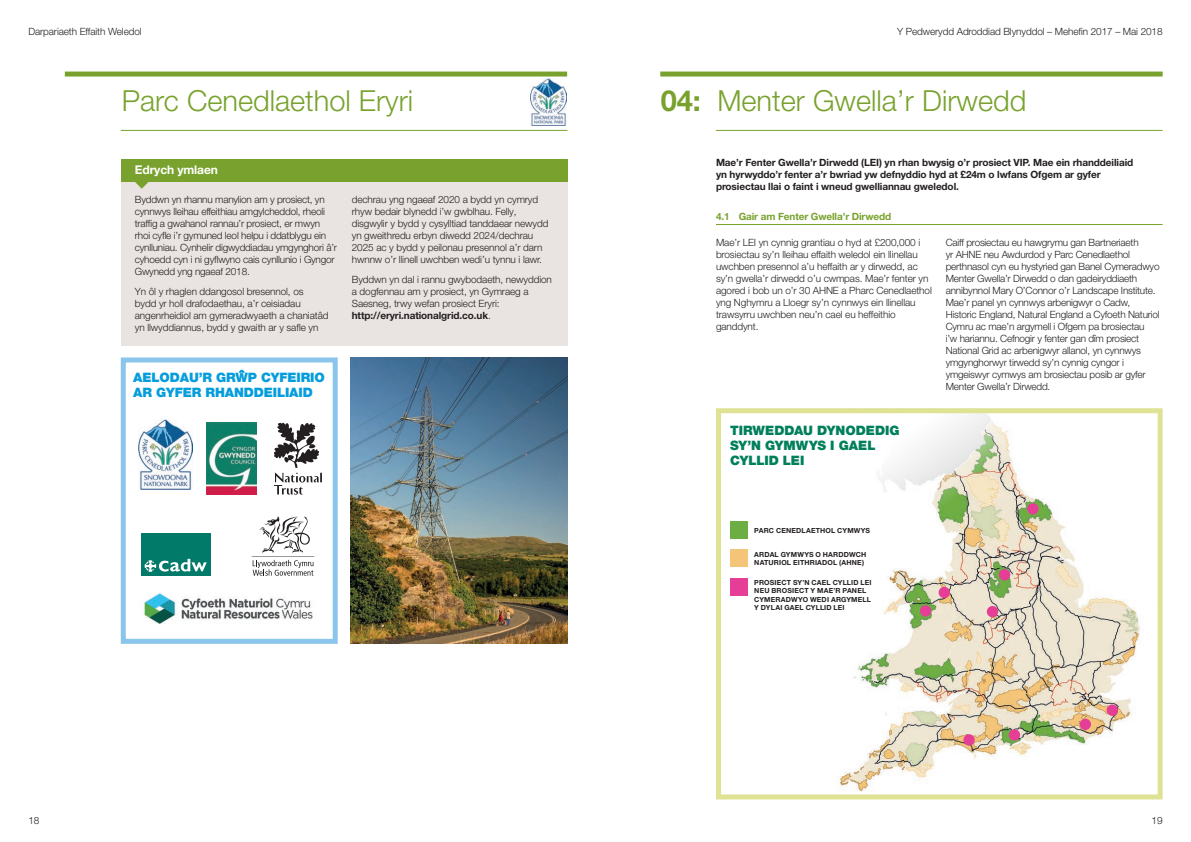
<style>
.page{position:relative;width:1191px;height:842px;background:#fff}
.page>*{position:absolute;margin:0;border:0;box-sizing:border-box;transform-origin:0 0}
.t1{font:300 29px "Helvetica Neue LT Pro";color:#78a22d}
.t2{font:900 13px/15px "Helvetica Neue LT Std";color:#007f5b}
.t3{font:900 13px/15px "Helvetica Neue LT Std";letter-spacing:-.01em;color:#069ddc}
.t4{font:700 12px "Helvetica Neue LT Pro";letter-spacing:-.01em;color:#fff}
.t5{font:300 10px/12px "Helvetica Neue LT Pro";letter-spacing:-.02em;color:#231f20}
.t6{font:700 10px/12px "Helvetica Neue LT Pro";letter-spacing:-.01em;color:#231f20}
.t7{font:700 10px "Helvetica Neue LT Pro";letter-spacing:-.01em;color:#78a22d}
.t8{font:700 7px/8.5px "Helvetica Neue LT Pro";letter-spacing:.025em;color:#231f20}
.s1{font-weight:700}
</style>
<div class="page">
<div style="left:65px;top:72px;width:502px;height:5px;background:#78a22d"></div>
<div style="left:660px;top:72px;width:502px;height:5px;background:#78a22d"></div>
<div style="left:121px;top:357px;width:217px;height:287px;border:5px solid #8bc5eb"></div>
<hr style="left:121px;top:130px;width:446px;height:1px;background:#78a22d">
<div style="left:121px;top:170px;width:446px;height:176px;background:#e9e4e1"></div>
<div style="left:121px;top:159px;width:446px;height:22px;background:#78a22d"></div>
<svg style="left:134px;top:181px;width:15px;height:8px"></svg>
<div style="left:141px;top:533px;width:69px;height:42px;background:#017a6a"></div>
<svg style="left:145px;top:559px;width:62px;height:13px"></svg>
<svg style="left:251px;top:516px;width:63px;height:60px"></svg>
<img style="left:206px;top:423px;width:50px;height:71px">
<img style="left:143px;top:593px;width:170px;height:30px">
<svg style="left:274px;top:423px;width:48px;height:72px"></svg>
<hr style="left:716px;top:130px;width:446px;height:1px;background:#78a22d">
<hr style="left:716px;top:224px;width:446px;height:1px;background:#78a22d">
<svg style="left:716px;top:408px;width:447px;height:392px"></svg>
<div style="left:730px;top:550px;width:17px;height:17px;background:#f4c579"></div>
<div style="left:730px;top:522px;width:17px;height:17px;background:#6dae44"></div>
<div style="left:730px;top:578px;width:17px;height:17px;background:#e63e97"></div>
<div style="left:1008px;top:729px;width:12px;height:12px;background:#e63e97;border-radius:50%"></div>
<div style="left:963px;top:734px;width:11px;height:12px;background:#e63e97;border-radius:50%"></div>
<div style="left:1079px;top:719px;width:12px;height:11px;background:#e63e97;border-radius:50%"></div>
<div style="left:1106px;top:704px;width:12px;height:12px;background:#e63e97;border-radius:50%"></div>
<div style="left:986px;top:606px;width:12px;height:11px;background:#e63e97;border-radius:50%"></div>
<div style="left:920px;top:605px;width:11px;height:12px;background:#e63e97;border-radius:50%"></div>
<div style="left:938px;top:587px;width:12px;height:11px;background:#e63e97;border-radius:50%"></div>
<div style="left:999px;top:569px;width:11px;height:11px;background:#e63e97;border-radius:50%"></div>
<div style="left:1027px;top:503px;width:11px;height:11px;background:#e63e97;border-radius:50%"></div>
<img style="left:530px;top:79px;width:36px;height:47px">
<img style="left:350px;top:357px;width:217px;height:287px">
<img style="left:138px;top:420px;width:54px;height:70px">
<p class="t5" style="left:28px;top:26px;width:115px">Darpariaeth Effaith Weledol</p>
<p class="t1" style="left:122px;top:83px;width:293px">Parc Cenedlaethol Eryri</p>
<p class="t4" style="left:135px;top:163px;width:84px">Edrych ymlaen</p>
<p class="t5" style="left:135px;top:193px;width:204px">Byddwn yn rhannu manylion am y prosiect, yn cynnwys lleihau effeithiau amgylcheddol, rheoli traffig a gwahanol rannau’r prosiect, er mwyn rhoi cyfle i’r gymuned leol helpu i ddatblygu ein cynlluniau. Cynhelir digwyddiadau ymgynghori â’r cyhoedd cyn i ni gyflwyno cais cynllunio i Gyngor Gwynedd yng ngaeaf 2018.</p>
<p class="t5" style="left:135px;top:285px;width:195px">Yn ôl y rhaglen ddangosol bresennol, os<br>bydd yr holl drafodaethau, a’r ceisiadau angenrheidiol am gymeradwyaeth a chaniatâd yn llwyddiannus, bydd y gwaith ar y safle yn</p>
<p class="t5" style="left:352px;top:193px;width:198px">dechrau yng ngaeaf 2020 a bydd yn cymryd rhyw bedair blynedd i’w gwblhau. Felly, disgwylir y bydd y cysylltiad tanddaear newydd yn gweithredu erbyn diwedd 2024/dechrau 2025 ac y bydd y peilonau presennol a’r darn hwnnw o’r llinell uwchben wedi’u tynnu i lawr.</p>
<p class="t5" style="left:352px;top:273px;width:202px">Byddwn yn dal i rannu gwybodaeth, newyddion a dogfennau am y prosiect, yn Gymraeg a Saesneg, trwy wefan prosiect Eryri: <span class="s1">http://eryri.nationalgrid.co.uk</span>.</p>
<p class="t3" style="left:133px;top:370px;width:193px">AELODAU’R GRWP CYFEIRIO<br>AR GYFER RHANDDEILIAID</p>
<p class="t5" style="left:28px;top:814px;width:13px">18</p>
<p class="t5" style="left:897px;top:26px;width:267px">Y Pedwerydd Adroddiad Blynyddol – Mehefin 2017 – Mai 2018</p>
<p class="t1" style="left:660px;top:83px;width:367px"><span class="s1">04:</span> Menter Gwella’r Dirwedd</p>
<p class="t6" style="left:716px;top:156px;width:419px">Mae’r Fenter Gwella’r Dirwedd (LEI) yn rhan bwysig o’r prosiect VIP. Mae ein rhanddeiliaid yn hyrwyddo’r fenter a’r bwriad yw defnyddio hyd at £24m o lwfans Ofgem ar gyfer prosiectau llai o faint i wneud gwelliannau gweledol.</p>
<p class="t7" style="left:716px;top:210px;width:177px">4.1 Gair am Fenter Gwella’r Dirwedd</p>
<p class="t5" style="left:716px;top:236px;width:217px">Mae’r LEI yn cynnig grantiau o hyd at £200,000 i brosiectau sy’n lleihau effaith weledol ein llinellau uwchben presennol a’u heffaith ar y dirwedd, ac sy’n gwella’r dirwedd o’u cwmpas. Mae’r fenter yn agored i bob un o’r 30 AHNE a Pharc Cenedlaethol yng Nghymru a Lloegr sy’n cynnwys ein llinellau trawsyrru uwchben neu’n cael eu heffeithio ganddynt.</p>
<p class="t2" style="left:730px;top:422px;width:171px">TIRWEDDAU DYNODEDIG<br>SY’N GYMWYS I GAEL<br>CYLLID LEI</p>
<p class="t5" style="left:945px;top:236px;width:215px">Caiff prosiectau eu hawgrymu gan Bartneriaeth<br>yr AHNE neu Awdurdod y Parc Cenedlaethol perthnasol cyn eu hystyried gan Banel Cymeradwyo Menter Gwella’r Dirwedd o dan gadeiryddiaeth annibynnol Mary O’Connor o’r Landscape Institute.<br>Mae’r panel yn cynnwys arbenigwyr o Cadw, Historic England, Natural England a Cyfoeth Naturiol Cymru ac mae’n argymell i Ofgem pa brosiectau<br>i’w hariannu. Cefnogir y fenter gan dîm prosiect National Grid ac arbenigwyr allanol, yn cynnwys ymgynghorwyr tirwedd sy’n cynnig cyngor i ymgeiswyr cymwys am brosiectau posib ar gyfer Menter Gwella’r Dirwedd.</p>
<p class="t8" style="left:754px;top:526px;width:117px">PARC CENEDLAETHOL CYMWYS</p>
<p class="t8" style="left:754px;top:550px;width:113px">ARDAL GYMWYS O HARDDWCH<br>NATURIOL EITHRIADOL (AHNE)</p>
<p class="t8" style="left:754px;top:578px;width:119px">PROSIECT SY’N CAEL CYLLID LEI<br>NEU BROSIECT Y MAE’R PANEL<br>CYMERADWYO WEDI ARGYMELL<br>Y DYLAI GAEL CYLLID LEI</p>
<p class="t5" style="left:1151px;top:814px;width:13px">19</p>
</div>
